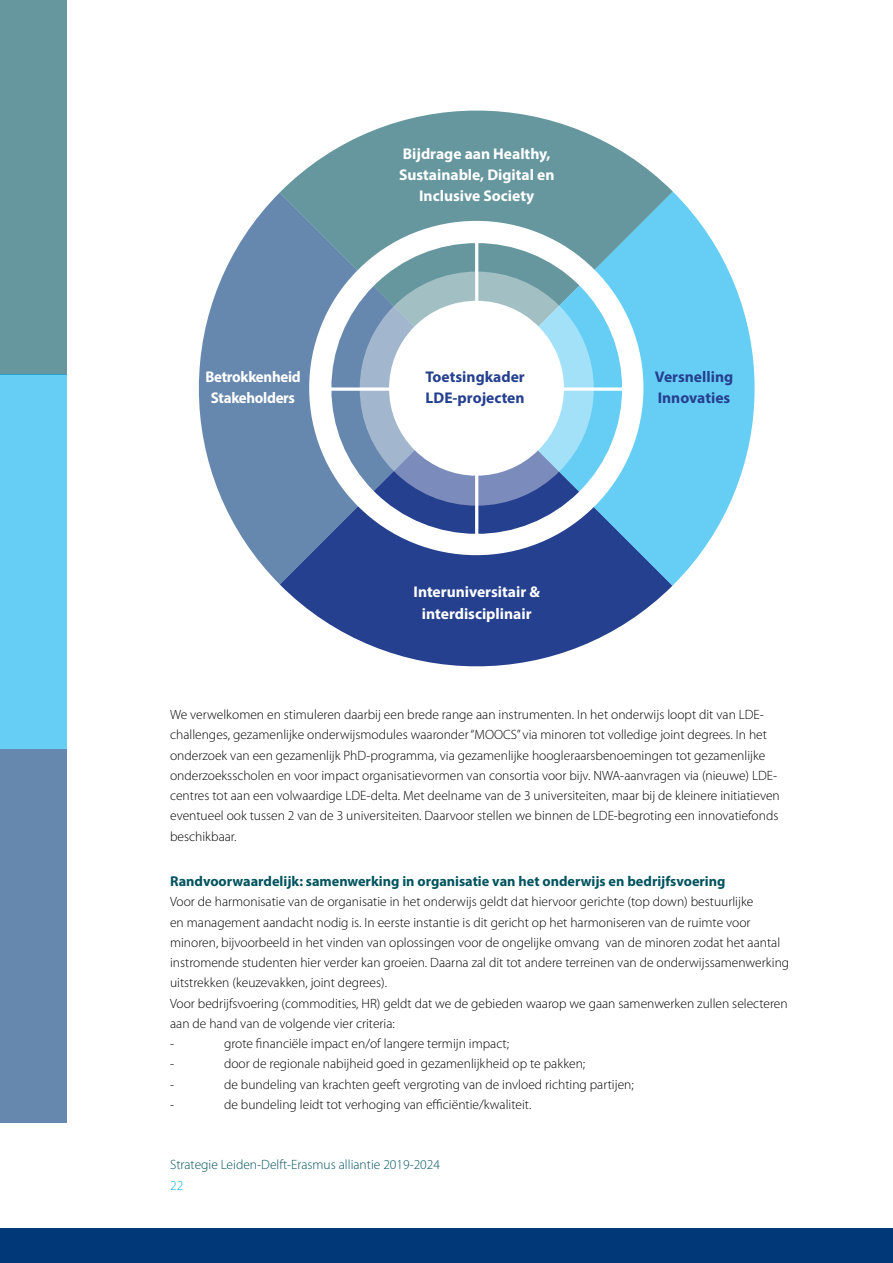
<style>
.page{position:relative;width:893px;height:1263px;background:#fff}
.page>*{position:absolute;margin:0;border:0;box-sizing:border-box;transform-origin:0 0}
.t1{font:700 15.6px/21.3px "Myriad Pro";color:#fff;text-align:center}
.t2{font:700 15.6px/21.3px "Myriad Pro";color:#25408f}
.t3{font:700 15.6px/21.3px "Myriad Pro";letter-spacing:-.02em;color:#fff;text-align:center;scale:.96 1}
.t4{font:700 14.25px "Myriad Pro";color:#00535e}
.t5{font:300 13.5px/20.2px "Myriad Pro";color:#000}
.t6{font:300 13.5px "Myriad Pro";color:#00535e}
.t7{font:300 13.5px "Myriad Pro";color:#00aeef}
</style>
<div class="page">
<div style="left:0;top:0;width:66px;height:375px;background:#66979e"></div>
<div style="left:0;top:375px;width:66px;height:374px;background:#66cef5"></div>
<div style="left:0;top:749px;width:66px;height:373px;background:#6687ae"></div>
<div style="left:0;top:1229px;width:893px;height:34px;background:#003878"></div>
<div style="left:374px;top:450px;width:205px;height:98px;background:#25408f;border-radius:41px"></div>
<svg style="left:559px;top:285px;width:35px;height:207px"></svg>
<svg style="left:373px;top:229px;width:206px;height:98px;background:#75a5ae"></svg>
<svg style="left:358px;top:286px;width:57px;height:205px"></svg>
<svg style="left:360px;top:272px;width:234px;height:234px"></svg>
<hr style="left:475px;top:211px;width:3px;height:356px;background:#fff">
<hr style="left:297px;top:387px;width:356px;height:4px;background:#fff">
<svg style="left:280px;top:506px;width:392px;height:161px;fill:#25408f"></svg>
<svg style="left:594px;top:192px;width:161px;height:394px;fill:#66cef5"></svg>
<svg style="left:279px;top:110px;width:394px;height:161px;fill:#66979e"></svg>
<svg style="left:198px;top:193px;width:160px;height:391px;fill:#6687ae"></svg>
<p class="t3" style="left:205px;top:366px;width:101px">Betrokkenheid<br>Stakeholders</p>
<p class="t1" style="left:399px;top:142px;width:157px">Bijdrage aan Healthy,<br>Sustainable, Digital en<br>Inclusive Society</p>
<p class="t2" style="left:425px;top:366px;width:101px">Toetsingkader<br>LDE-projecten</p>
<p class="t2" style="left:655px;top:366px;width:80px">Versnelling<br>Innovaties</p>
<p class="t1" style="left:413px;top:581px;width:128px">Interuniversitair &amp; interdisciplinair</p>
<p class="t5" style="left:170px;top:704px;width:611px">We verwelkomen en stimuleren daarbij een brede range aan instrumenten. In het onderwijs loopt dit van LDE&shy;challenges, gezamenlijke onderwijsmodules waaronder “MOOCS” via minoren tot volledige joint degrees. In het onderzoek van een gezamenlijk PhD-programma, via gezamenlijke hoogleraarsbenoemingen tot gezamenlijke onderzoeksscholen en voor impact organisatievormen van consortia voor bijv. NWA-aanvragen via (nieuwe) LDE&shy;centres tot aan een volwaardige LDE-delta. Met deelname van de 3 universiteiten, maar bij de kleinere initiatieven eventueel ook tussen 2 van de 3 universiteiten. Daarvoor stellen we binnen de LDE-begroting een innovatiefonds beschikbaar.</p>
<p class="t4" style="left:170px;top:872px;width:557px">Randvoorwaardelijk: samenwerking in organisatie van het onderwijs en bedrijfsvoering</p>
<p class="t5" style="left:170px;top:892px;width:621px">Voor de harmonisatie van de organisatie in het onderwijs geldt dat hiervoor gerichte (top down) bestuurlijke<br>en management aandacht nodig is. In eerste instantie is dit gericht op het harmoniseren van de ruimte voor minoren, bijvoorbeeld in het vinden van oplossingen voor de ongelijke omvang van de minoren zodat het aantal instromende studenten hier verder kan groeien. Daarna zal dit tot andere terreinen van de onderwijssamenwerking uitstrekken (keuzevakken, joint degrees).<br>Voor bedrijfsvoering (commodities, HR) geldt dat we de gebieden waarop we gaan samenwerken zullen selecteren aan de hand van de volgende vier criteria:<br>-</p>
<p class="t5" style="left:224px;top:1033px;width:286px">grote financiële impact en/of langere termijn impact;</p>
<p class="t5" style="left:170px;top:1054px;width:6px">-</p>
<p class="t5" style="left:224px;top:1054px;width:363px">door de regionale nabijheid goed in gezamenlijkheid op te pakken;</p>
<p class="t5" style="left:170px;top:1074px;width:6px">-</p>
<p class="t5" style="left:224px;top:1074px;width:411px">de bundeling van krachten geeft vergroting van de invloed richting partijen;</p>
<p class="t5" style="left:170px;top:1094px;width:6px">-</p>
<p class="t5" style="left:224px;top:1094px;width:309px">de bundeling leidt tot verhoging van efficiëntie/kwaliteit.</p>
<p class="t6" style="left:170px;top:1157px;width:271px">Strategie Leiden-Delft-Erasmus alliantie 2019-2024</p>
<p class="t7" style="left:170px;top:1177px;width:15px">22</p>
</div>
